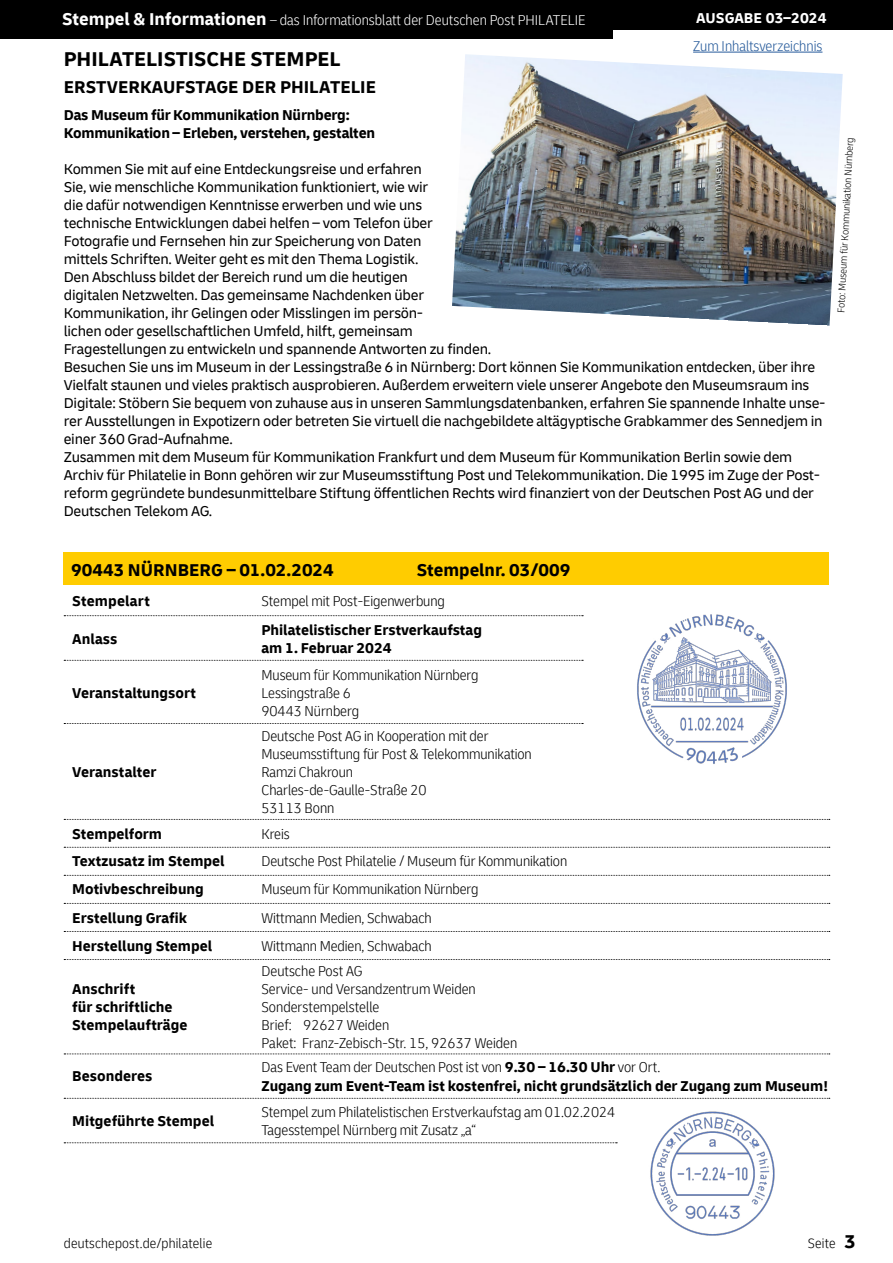
<style>
.page{position:relative;width:893px;height:1263px;background:#fff}
.page>*{position:absolute;margin:0;border:0;box-sizing:border-box;transform-origin:0 0}
.t1{font:700 21px "Delivery";color:#000}
.t2{font:700 18px "Delivery";color:#000}
.t3{font:15px/18px "Delivery";letter-spacing:-.015em;color:#000}
.t4{font:300 condensed 15px/18px "Delivery";letter-spacing:-.005em;color:#000}
.t5{font:700 15px/18px "Delivery";color:#000}
.t6{font:300 condensed 15px "Delivery";color:#fff}
.t7{font:300 condensed 15px "Delivery";color:#275b9b}
.t8{font:700 15px "Delivery";color:#fff}
.t9{font:300 condensed 14.25px "Delivery";letter-spacing:.015em;color:#000}
.t10{font:300 condensed 10.5px "Delivery";color:#000}
.s1{font-weight:700;font-stretch:normal;font-size:18px}
.s2{font-weight:300;font-stretch:condensed}
.s3{font-weight:700;font-stretch:normal;font-size:19.5px}
</style>
<div class="page">
<div style="left:0;top:0;width:893px;height:30px;background:#000"></div>
<div style="left:0;top:0;width:612px;height:38px;background:#000"></div>
<div style="left:64px;top:553px;width:765px;height:32px;background:#fc0"></div>
<svg style="left:64px;top:615px;width:519px;height:1px"></svg>
<svg style="left:64px;top:660px;width:519px;height:1px"></svg>
<svg style="left:64px;top:723px;width:519px;height:1px"></svg>
<svg style="left:64px;top:819px;width:766px;height:1px"></svg>
<svg style="left:64px;top:847px;width:766px;height:1px"></svg>
<svg style="left:64px;top:875px;width:766px;height:1px"></svg>
<svg style="left:64px;top:903px;width:766px;height:1px"></svg>
<svg style="left:64px;top:931px;width:766px;height:1px"></svg>
<svg style="left:64px;top:959px;width:766px;height:1px"></svg>
<svg style="left:64px;top:1053px;width:766px;height:1px"></svg>
<svg style="left:64px;top:1098px;width:766px;height:1px"></svg>
<svg style="left:64px;top:1142px;width:553px;height:1px"></svg>
<img style="left:637px;top:614px;width:150px;height:150px">
<img style="left:650px;top:1111px;width:125px;height:125px">
<img style="left:452px;top:54px;width:391px;height:272px">
<hr style="left:693px;top:52px;width:129px;height:1px;background:#275b9b">
<p class="t6" style="left:62px;top:12px;width:525px"><span class="s1">Stempel &amp; Informationen</span> – das Informationsblatt der Deutschen Post PHILATELIE</p>
<p class="t8" style="left:696px;top:9px;width:132px">AUSGABE 03–2024</p>
<p class="t7" style="left:693px;top:37px;width:131px">Zum Inhaltsverzeichnis</p>
<h1 class="t1" style="left:64px;top:46px;width:278px">PHILATELISTISCHE STEMPEL</h1>
<p class="t2" style="left:64px;top:76px;width:314px">ERSTVERKAUFSTAGE DER PHILATELIE</p>
<p class="t5" style="left:64px;top:106px;width:313px">Das Museum für Kommunikation Nürnberg:<br>Kommunikation – Erleben, verstehen, gestalten</p>
<p class="t3" style="left:64px;top:160px;width:763px">Kommen Sie mit auf eine Entdeckungsreise und erfahren<br>Sie, wie menschliche Kommunikation funktioniert, wie wir<br>die dafür notwendigen Kenntnisse erwerben und wie uns<br>technische Entwicklungen dabei helfen – vom Telefon über<br>Fotografie und Fernsehen hin zur Speicherung von Daten<br>mittels Schriften. Weiter geht es mit den Thema Logistik.<br>Den Abschluss bildet der Bereich rund um die heutigen<br>digitalen Netzwelten. Das gemeinsame Nachdenken über<br>Kommunikation, ihr Gelingen oder Misslingen im persön-<br>lichen oder gesellschaftlichen Umfeld, hilft, gemeinsam<br>Fragestellungen zu entwickeln und spannende Antworten zu finden.<br>Besuchen Sie uns im Museum in der Lessingstraße 6 in Nürnberg: Dort können Sie Kommunikation entdecken, über ihre Vielfalt staunen und vieles praktisch ausprobieren. Außerdem erweitern viele unserer Angebote den Museumsraum ins Digitale: Stöbern Sie bequem von zuhause aus in unseren Sammlungsdatenbanken, erfahren Sie spannende Inhalte unse&shy;rer Ausstellungen in Expotizern oder betreten Sie virtuell die nachgebildete altägyptische Grabkammer des Sennedjem in einer 360 Grad-Aufnahme.<br>Zusammen mit dem Museum für Kommunikation Frankfurt und dem Museum für Kommunikation Berlin sowie dem Archiv für Philatelie in Bonn gehören wir zur Museumsstiftung Post und Telekommunikation. Die 1995 im Zuge der Post&shy;reform gegründete bundesunmittelbare Stiftung öffentlichen Rechts wird finanziert von der Deutschen Post AG und der Deutschen Telekom AG.</p>
<p class="t10" style="left:835px;top:313px;width:177px;rotate:-87deg">Foto: Museum für Kommunikation Nürnberg</p>
<p class="t2" style="left:71px;top:559px;width:264px">90443 NÜRNBERG – 01.02.2024</p>
<p class="t2" style="left:417px;top:559px;width:155px">Stempelnr. 03/009</p>
<p class="t5" style="left:72px;top:592px;width:79px">Stempelart</p>
<p class="t5" style="left:72px;top:629px;width:47px">Anlass</p>
<p class="t5" style="left:72px;top:683px;width:125px">Veranstaltungsort</p>
<p class="t5" style="left:72px;top:763px;width:86px">Veranstalter</p>
<p class="t5" style="left:72px;top:819px;width:154px;line-height:28px">Stempelform<br>Textzusatz im Stempel<br>Motivbeschreibung<br>Erstellung Grafik<br>Herstellung Stempel</p>
<p class="t5" style="left:72px;top:980px;width:117px">Anschrift<br>für schriftliche<br>Stempelaufträge</p>
<p class="t4" style="left:261px;top:592px;width:185px">Stempel mit Post-Eigenwerbung</p>
<p class="t5" style="left:261px;top:620px;width:222px">Philatelistischer Erstverkaufstag am 1. Februar 2024</p>
<p class="t4" style="left:261px;top:665px;width:219px">Museum für Kommunikation Nürnberg<br>Lessingstraße 6<br>90443 Nürnberg</p>
<p class="t4" style="left:261px;top:727px;width:272px">Deutsche Post AG in Kooperation mit der<br>Museumsstiftung für Post &amp; Telekommunikation<br>Ramzi Chakroun<br>Charles-de-Gaulle-Straße 20<br>53113 Bonn</p>
<p class="t4" style="left:261px;top:819px;width:307px;line-height:28px">Kreis<br>Deutsche Post Philatelie / Museum für Kommunikation<br>Museum für Kommunikation Nürnberg<br>Wittmann Medien, Schwabach<br>Wittmann Medien, Schwabach</p>
<p class="t4" style="left:261px;top:962px;width:257px">Deutsche Post AG<br>Service- und Versandzentrum Weiden<br>Sonderstempelstelle<br>Brief: 92627 Weiden<br>Paket: Franz-Zebisch-Str. 15, 92637 Weiden</p>
<p class="t5" style="left:72px;top:1067px;width:82px">Besonderes</p>
<p class="t5" style="left:261px;top:1058px;width:568px"><span class="s2">Das Event Team der Deutschen Post ist von</span> 9.30 – 16.30 Uhr <span class="s2">vor Ort.<br></span>Zugang zum Event-Team ist kostenfrei, nicht grundsätzlich der Zugang zum Museum!</p>
<p class="t5" style="left:72px;top:1112px;width:143px">Mitgeführte Stempel</p>
<p class="t4" style="left:261px;top:1103px;width:355px">Stempel zum Philatelistischen Erstverkaufstag am 01.02.2024<br>Tagesstempel Nürnberg mit Zusatz „a“</p>
<p class="t9" style="left:64px;top:1235px;width:150px">deutschepost.de/philatelie</p>
<p class="t9" style="left:808px;top:1235px;width:50px">Seite <span class="s3">3</span></p>
</div>
